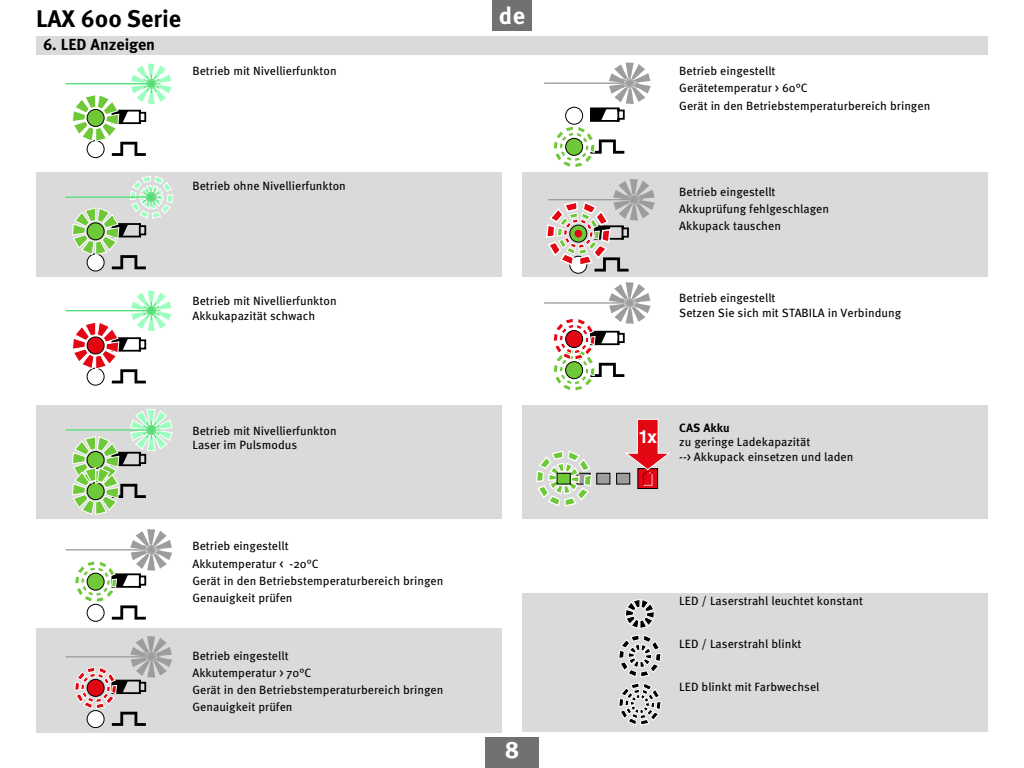
<style>
.page{position:relative;width:1024px;height:768px;background:#fff}
.page>*{position:absolute;margin:0;border:0;box-sizing:border-box;transform-origin:0 0}
.t1{font:700 24px "Meta Pro";color:#000}
.t2{font:700 24px "Meta Pro";color:#fff}
.t3{font:700 18px "Helvetica";color:#fff}
.t4{font:700 16px "Meta Pro";color:#000}
.t5{font:12px/17.2px "Meta Pro";color:#000}
.t6{font:700 12px "Meta Pro";color:#000}
</style>
<div class="page">
<div style="left:485px;top:738px;width:54px;height:30px;background:#707173"></div>
<div style="left:492px;top:0;width:40px;height:30px;background:#707173"></div>
<div style="left:36px;top:628px;width:466px;height:105px;background:#dadada"></div>
<div style="left:522px;top:593px;width:466px;height:138px;background:#dadada"></div>
<div style="left:36px;top:406px;width:466px;height:113px;background:#dadada"></div>
<div style="left:36px;top:172px;width:466px;height:105px;background:#dadada"></div>
<div style="left:522px;top:406px;width:466px;height:113px;background:#dadada"></div>
<div style="left:522px;top:172px;width:466px;height:105px;background:#dadada"></div>
<div style="left:36px;top:36px;width:952px;height:19px;background:#dadada"></div>
<svg style="left:618px;top:599px;width:44px;height:127px"></svg>
<hr style="left:66px;top:83px;width:84px;height:1px;background:#54de76">
<div style="left:87px;top:140px;width:18px;height:18px;border:1px solid #000;border-radius:50%"></div>
<svg style="left:71px;top:63px;width:101px;height:93px"></svg>
<hr style="left:66px;top:310px;width:84px;height:1px;background:#54de76">
<div style="left:87px;top:368px;width:18px;height:18px;border:1px solid #000;border-radius:50%"></div>
<svg style="left:71px;top:290px;width:101px;height:93px"></svg>
<hr style="left:66px;top:549px;width:84px;height:2px;background:#9d9d9c">
<div style="left:87px;top:604px;width:18px;height:18px;border:1px solid #000;border-radius:50%"></div>
<svg style="left:74px;top:529px;width:98px;height:91px"></svg>
<hr style="left:66px;top:656px;width:84px;height:2px;background:#9d9d9c">
<div style="left:87px;top:710px;width:18px;height:18px;border:1px solid #000;border-radius:50%"></div>
<svg style="left:74px;top:636px;width:98px;height:90px"></svg>
<hr style="left:544px;top:83px;width:85px;height:1px;background:#9d9d9c">
<svg style="left:552px;top:63px;width:99px;height:104px"></svg>
<div style="left:569px;top:256px;width:18px;height:18px;border:1px solid #000;border-radius:50%"></div>
<svg style="left:546px;top:179px;width:109px;height:93px"></svg>
<hr style="left:544px;top:302px;width:85px;height:2px;background:#9d9d9c">
<svg style="left:552px;top:282px;width:99px;height:109px"></svg>
<hr style="left:65px;top:196px;width:85px;height:2px;background:#54de76">
<div style="left:87px;top:253px;width:18px;height:19px;border:1px solid #000;border-radius:50%"></div>
<svg style="left:71px;top:175px;width:102px;height:94px"></svg>
<div style="left:638px;top:469px;width:20px;height:20px;background:#e30613"></div>
<div style="left:637px;top:468px;width:21px;height:21px;border:1px solid #000"></div>
<div style="left:597px;top:473px;width:13px;height:11px;background:#9d9d9c"></div>
<div style="left:596px;top:473px;width:14px;height:12px;border:1px solid #000"></div>
<div style="left:617px;top:473px;width:13px;height:11px;background:#9d9d9c"></div>
<div style="left:616px;top:473px;width:14px;height:12px;border:1px solid #000"></div>
<svg style="left:625px;top:419px;width:45px;height:67px"></svg>
<svg style="left:536px;top:450px;width:56px;height:57px"></svg>
<div style="left:557px;top:473px;width:13px;height:11px;background:#6fc838"></div>
<div style="left:557px;top:473px;width:14px;height:12px;border:1px solid #000"></div>
<hr style="left:66px;top:429px;width:84px;height:2px;background:#54de76">
<svg style="left:71px;top:409px;width:102px;height:106px"></svg>
<h1 class="t1" style="left:36px;top:-1px;width:147px">LAX 600 Serie</h1>
<h3 class="t4" style="left:43px;top:32px;width:114px">6. LED Anzeigen</h3>
<p class="t5" style="left:192px;top:62px;width:146px">Betrieb mit Nivellierfunkton</p>
<p class="t5" style="left:192px;top:177px;width:155px">Betrieb ohne Nivellierfunkton</p>
<p class="t5" style="left:192px;top:293px;width:146px;line-height:14.4px">Betrieb mit Nivellierfunkton<br>Akkukapazität schwach</p>
<p class="t5" style="left:192px;top:423px;width:146px;line-height:14.4px">Betrieb mit Nivellierfunkton<br>Laser im Pulsmodus</p>
<p class="t5" style="left:192px;top:537px;width:253px">Betrieb eingestellt<br>Akkutemperatur &lt; -20°C<br>Gerät in den Betriebstemperaturbereich bringen<br>Genauigkeit prüfen</p>
<p class="t5" style="left:192px;top:646px;width:253px">Betrieb eingestellt<br>Akkutemperatur &gt; 70°C<br>Gerät in den Betriebstemperaturbereich bringen<br>Genauigkeit prüfen</p>
<h1 class="t2" style="left:499px;top:-3px;width:28px">de</h1>
<h1 class="t2" style="left:505px;top:731px;width:16px">8</h1>
<p class="t5" style="left:679px;top:62px;width:253px">Betrieb eingestellt<br>Gerätetemperatur &gt; 60°C<br>Gerät in den Betriebstemperaturbereich bringen</p>
<p class="t5" style="left:679px;top:182px;width:151px">Betrieb eingestellt<br>Akkuprüfung fehlgeschlagen<br>Akkupack tauschen</p>
<p class="t5" style="left:679px;top:290px;width:223px;line-height:14.4px">Betrieb eingestellt<br>Setzen Sie sich mit STABILA in Verbindung</p>
<h2 class="t3" style="left:638px;top:425px;width:20px">1x</h2>
<p class="t6" style="left:679px;top:418px;width:52px">CAS Akku</p>
<p class="t5" style="left:679px;top:434px;width:176px;line-height:14.4px">zu geringe Ladekapazität<br>--&gt; Akkupack einsetzen und laden</p>
<p class="t5" style="left:679px;top:591px;width:185px">LED / Laserstrahl leuchtet konstant</p>
<p class="t5" style="left:679px;top:634px;width:124px">LED / Laserstrahl blinkt</p>
<p class="t5" style="left:679px;top:678px;width:142px">LED blinkt mit Farbwechsel</p>
</div>
